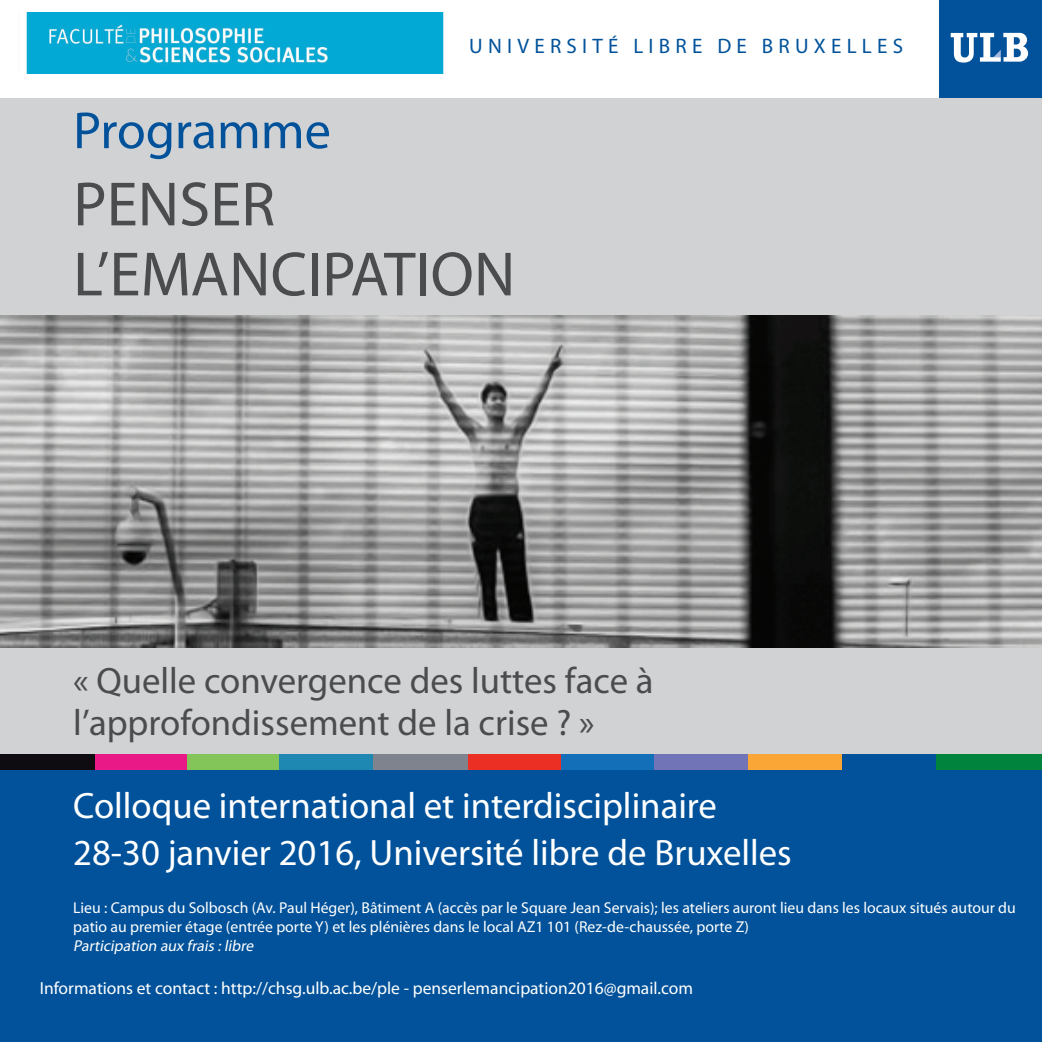
<style>
.page{position:relative;width:1042px;height:1042px;background:#fff}
.page>*{position:absolute;margin:0;border:0;box-sizing:border-box;transform-origin:0 0}
.t1{font:63px/70px "Myriad Pro";color:#4b4c4d}
.t2{font:52.5px "Myriad Pro";letter-spacing:-.005em;color:#01529a}
.t3{font:36.75px/47.6px "Myriad Pro";color:#fff}
.t4{font:36.75px/42px "Myriad Pro";color:#4b4c4d}
.t5{font:21px "Myriad Pro";letter-spacing:.25em;color:#01529a}
.t6{font:17.5px "Myriad Pro";color:#fff}
.t7{font:15.75px/18.9px "Myriad Pro";color:#fff}
.t8{font:italic 15.75px "Myriad Pro";color:#fff}
</style>
<div class="page">
<div style="left:0;top:98px;width:1042px;height:731px;background:#d1d2d4"></div>
<div style="left:0;top:762px;width:1042px;height:280px;background:#01529a"></div>
<div style="left:94px;top:754px;width:94px;height:15px;background:#e91987"></div>
<div style="left:0;top:754px;width:94px;height:15px;background:#0e0b11"></div>
<div style="left:187px;top:754px;width:92px;height:15px;background:#83c559"></div>
<div style="left:467px;top:754px;width:94px;height:15px;background:#eb2f25"></div>
<div style="left:561px;top:754px;width:93px;height:15px;background:#136fb8"></div>
<div style="left:279px;top:754px;width:94px;height:15px;background:#1e87b2"></div>
<div style="left:840px;top:754px;width:97px;height:15px;background:#01529a"></div>
<div style="left:654px;top:754px;width:94px;height:15px;background:#7174b7"></div>
<div style="left:373px;top:754px;width:94px;height:15px;background:#7e838d"></div>
<div style="left:748px;top:754px;width:94px;height:15px;background:#faa636"></div>
<div style="left:936px;top:754px;width:106px;height:15px;background:#00843d"></div>
<img style="left:0;top:315px;width:1042px;height:332px">
<div style="left:939px;top:0;width:103px;height:98px;background:#01529a"></div>
<svg style="left:950px;top:33px;width:78px;height:30px"></svg>
<img style="left:26px;top:12px;width:418px;height:61px">
<h2 class="t2" style="left:73px;top:98px;width:259px">Programme</h2>
<h3 class="t5" style="left:469px;top:33px;width:435px">UNIVERSITÉ LIBRE DE BRUXELLES</h3>
<h1 class="t1" style="left:73px;top:168px;width:444px">PENSER<br>L’EMANCIPATION</h1>
<h3 class="t4" style="left:73px;top:659px;width:582px">« Quelle convergence des luttes face à l’approfondissement de la crise ? »</h3>
<h3 class="t3" style="left:73px;top:781px;width:720px">Colloque international et interdisciplinaire<br>28-30 janvier 2016, Université libre de Bruxelles</h3>
<p class="t7" style="left:73px;top:898px;width:944px">Lieu : Campus du Solbosch (Av. Paul Héger), Bâtiment A (accès par le Square Jean Servais); les ateliers auront lieu dans les locaux situés autour du patio au premier étage (entrée porte Y) et les plénières dans le local AZ1 101 (Rez-de-chaussée, porte Z)</p>
<p class="t8" style="left:73px;top:935px;width:185px">Participation aux frais :libre</p>
<p class="t6" style="left:40px;top:977px;width:655px">Informations et contact : http://chsg.ulb.ac.be/ple - penserlemancipation2016@gmail.com</p>
</div>
